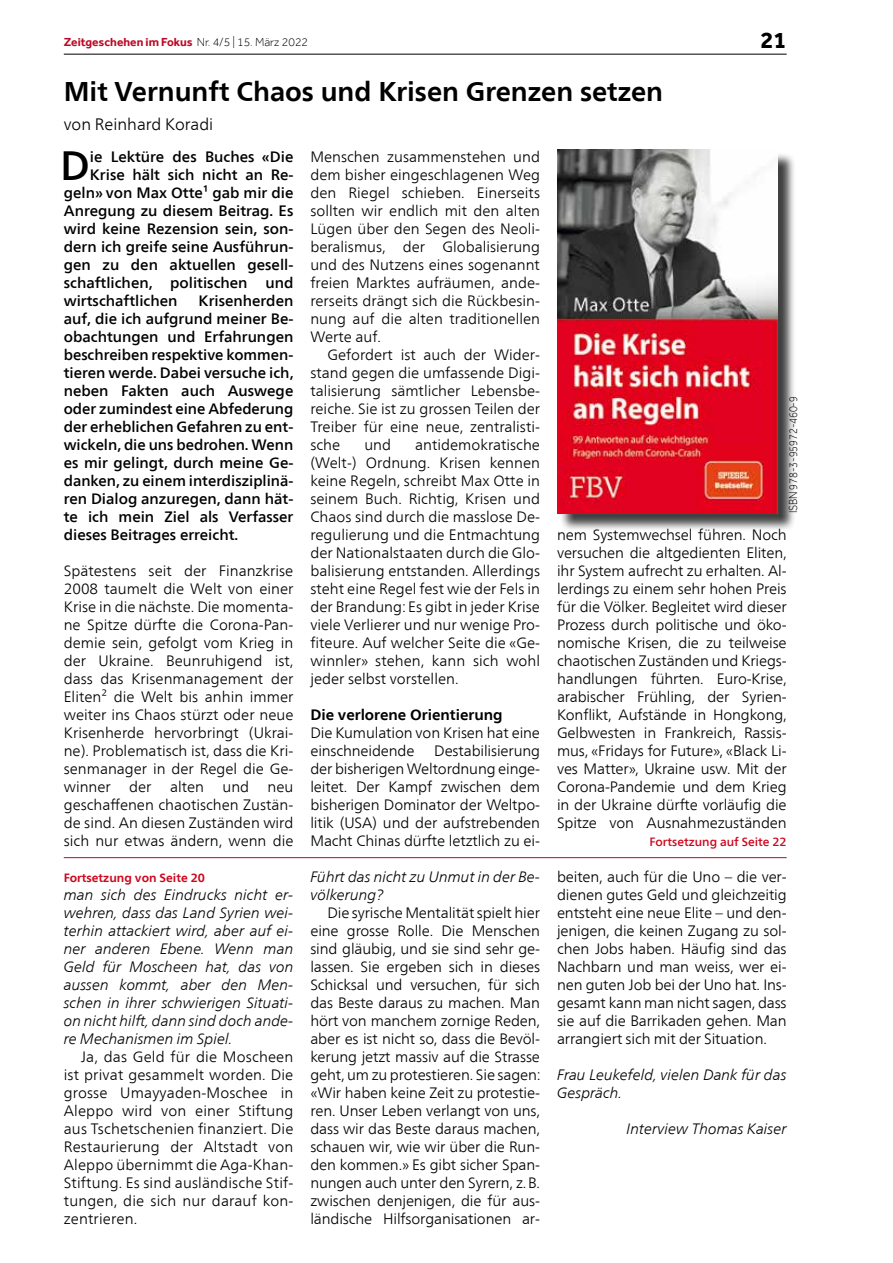
<style>
.page{position:relative;width:893px;height:1263px;background:#fff}
.page>*{position:absolute;margin:0;border:0;box-sizing:border-box;transform-origin:0 0}
.t1{font:500 40.8px "Frutiger Neue LT Com";color:#000}
.t2{font:700 27px "Frutiger Neue LT Com";color:#000}
.t3{font:700 24px "Effra";color:#000}
.t4{font:300 16.5px "Frutiger Neue LT Com";color:#000}
.t5{font:300 15px/18px "Frutiger Neue LT Com";letter-spacing:-.01em;color:#000;text-align:justify}
.t6{font:500 15px/18px "Frutiger Neue LT Com";color:#000;text-align:justify}
.t7{font:italic 300 15px/18px "Frutiger Neue LT Com";color:#000}
.t8{font:700 15px "Frutiger Neue LT Com";color:#000}
.t9{font:700 12px "Effra";color:#bd0a26}
.t10{font:700 12px "Frutiger Neue LT Com";color:#cd071e}
.t11{font:500 12px "Frutiger Neue LT Com";color:#cd071e}
.t12{font:300 12px "Effra";letter-spacing:-.01em;color:#000;scale:.9 1}
.s1{font-weight:300;color:#000}
</style>
<div class="page">
<hr style="left:64px;top:54px;width:723px;height:1px;background:#000">
<div style="left:559px;top:152px;width:237px;height:380px;background:#000;opacity:.75"></div>
<img style="left:557px;top:150px;width:220px;height:363px">
<hr style="left:64px;top:857px;width:723px;height:1px;background:#bd0a26">
<p class="t9" style="left:64px;top:35px;width:246px">Zeitgeschehen im Fokus <span class="s1">Nr. 4/5 | 15. März 2022</span></p>
<h3 class="t3" style="left:760px;top:26px;width:28px">21</h3>
<h2 class="t2" style="left:64px;top:76px;width:601px">Mit Vernunft Chaos und Krisen Grenzen setzen</h2>
<p class="t4" style="left:64px;top:114px;width:151px">von Reinhard Koradi</p>
<h1 class="t1" style="left:60px;top:141px;width:31px">D</h1>
<p class="t6" style="left:90px;top:148px;width:205px">ie Lektüre des Buches «Die</p>
<p class="t5" style="left:310px;top:148px;width:231px">Menschen zusammenstehen und dem bisher eingeschlagenen Weg den Riegel schieben. Einerseits sollten wir endlich mit den alten Lügen über den Segen des Neoli&shy;beralismus, der Globalisierung und des Nutzens eines sogenannt freien Marktes aufräumen, ande&shy;rerseits drängt sich die Rückbesin&shy;nung auf die alten traditionellen Werte auf.</p>
<p class="t5" style="left:310px;top:346px;width:231px;text-indent:17px">Gefordert ist auch der Wider&shy;stand gegen die umfassende Digi&shy;talisierung sämtlicher Lebensbe&shy;reiche. Sie ist zu grossen Teilen der Treiber für eine neue, zentralisti&shy;sche</p>
<p class="t6" style="left:90px;top:166px;width:205px">Krise hält sich nicht an Re-</p>
<p class="t6" style="left:64px;top:184px;width:231px">geln» von Max Otte¹ gab mir die</p>
<p class="t6" style="left:64px;top:202px;width:231px">Anregung zu diesem Beitrag. Es</p>
<p class="t6" style="left:64px;top:220px;width:231px">wird keine Rezension sein, son-</p>
<p class="t6" style="left:64px;top:238px;width:231px">dern ich greife seine Ausführun-</p>
<p class="t6" style="left:64px;top:256px;width:231px">gen zu den aktuellen gesell-</p>
<p class="t6" style="left:64px;top:274px;width:231px">schaftlichen, politischen und</p>
<p class="t6" style="left:64px;top:292px;width:115px">wirtschaftlichen</p>
<p class="t6" style="left:64px;top:292px;width:231px;text-indent:135px">Krisenherden auf, die ich aufgrund meiner Be&shy;obachtungen und Erfahrungen beschreiben respektive kommen&shy;tieren werde. Dabei versuche ich, neben Fakten auch Auswege oder zumindest eine Abfederung der erheblichen Gefahren zu ent&shy;wickeln, die uns bedrohen. Wenn es mir gelingt, durch meine Ge&shy;danken, zu einem interdisziplinä&shy;ren Dialog anzuregen, dann hät&shy;te ich mein Ziel als Verfasser dieses Beitrages erreicht.</p>
<p class="t5" style="left:64px;top:562px;width:231px">Spätestens seit der Finanzkrise 2008 taumelt die Welt von einer Krise in die nächste. Die momenta&shy;ne Spitze dürfte die Corona-Pan&shy;demie sein, gefolgt vom Krieg in der Ukraine. Beunruhigend ist, dass das Krisenmanagement der Eliten² die Welt bis anhin immer weiter ins Chaos stürzt oder neue Krisenherde hervorbringt (Ukrai&shy;ne). Problematisch ist, dass die Kri&shy;senmanager in der Regel die Ge&shy;winner der alten und neu geschaffenen chaotischen Zustän&shy;de sind. An diesen Zuständen wird sich nur etwas ändern, wenn die</p>
<p class="t12" style="left:786px;top:513px;width:132px;rotate:-90deg">ISBN 978-3-95972-460-9</p>
<p class="t5" style="left:310px;top:436px;width:231px;text-indent:105px">antidemokratische (Welt-) Ordnung. Krisen kennen keine Regeln, schreibt Max Otte in seinem Buch. Richtig, Krisen und Chaos sind durch die masslose De&shy;regulierung und die Entmachtung der Nationalstaaten durch die Glo&shy;balisierung entstanden. Allerdings steht eine Regel fest wie der Fels in der Brandung: Es gibt in jeder Krise viele Verlierer und nur wenige Pro&shy;fiteure. Auf welcher Seite die «Ge&shy;winnler» stehen, kann sich wohl jeder selbst vorstellen.</p>
<p class="t8" style="left:310px;top:706px;width:194px">Die verlorene Orientierung</p>
<p class="t5" style="left:310px;top:724px;width:231px">Die Kumulation von Krisen hat eine einschneidende</p>
<p class="t5" style="left:364px;top:436px;width:28px">und</p>
<p class="t5" style="left:557px;top:526px;width:231px">nem Systemwechsel führen. Noch versuchen die altgedienten Eliten, ihr System aufrecht zu erhalten. Al&shy;lerdings zu einem sehr hohen Preis für die Völker. Begleitet wird dieser Prozess durch politische und öko&shy;nomische Krisen, die zu teilweise chaotischen Zuständen und Kriegs&shy;handlungen führten. Euro-Krise, arabischer Frühling, der Syrien-Konflikt, Aufstände in Hongkong, Gelbwesten in Frankreich, Rassis&shy;mus, «Fridays for Future», «Black Li&shy;ves Matter», Ukraine usw. Mit der Corona-Pandemie und dem Krieg in der Ukraine dürfte vorläufig die Spitze von Ausnahmezuständen</p>
<p class="t5" style="left:310px;top:742px;width:231px;text-indent:124px">Destabilisierung der bisherigen Weltordnung einge&shy;leitet. Der Kampf zwischen dem bisherigen Dominator der Weltpo&shy;litik (USA) und der aufstrebenden Macht Chinas dürfte letztlich zu ei-</p>
<p class="t11" style="left:650px;top:835px;width:139px">Fortsetzung auf Seite 22</p>
<p class="t10" style="left:64px;top:870px;width:143px">Fortsetzung von Seite 20</p>
<p class="t7" style="left:64px;top:886px;width:231px;text-align:justify">man sich des Eindrucks nicht er&shy;wehren, dass das Land Syrien wei&shy;terhin attackiert wird, aber auf ei&shy;ner anderen Ebene. Wenn man Geld für Moscheen hat, das von aussen kommt, aber den Men&shy;schen in ihrer schwierigen Situati&shy;on nicht hilft, dann sind doch ande&shy;re Mechanismen im Spiel.</p>
<p class="t5" style="left:64px;top:1048px;width:231px;text-indent:17px">Ja, das Geld für die Moscheen ist privat gesammelt worden. Die grosse Umayyaden-Moschee in Aleppo wird von einer Stiftung aus Tschetschenien finanziert. Die Restaurierung der Altstadt von Aleppo übernimmt die Aga-Khan-Stiftung. Es sind ausländische Stif&shy;tungen, die sich nur darauf kon&shy;zentrieren.</p>
<p class="t7" style="left:310px;top:868px;width:231px">Führt das nicht zu Unmut in der Be&shy;völkerung?</p>
<p class="t5" style="left:310px;top:904px;width:232px;text-indent:17px">Die syrische Mentalität spielt hier eine grosse Rolle. Die Menschen sind gläubig, und sie sind sehr ge&shy;lassen. Sie ergeben sich in dieses Schicksal und versuchen, für sich das Beste daraus zu machen. Man hört von manchem zornige Reden, aber es ist nicht so, dass die Bevöl&shy;kerung jetzt massiv auf die Strasse geht, um zu protestieren. Sie sagen: «Wir haben keine Zeit zu protestie&shy;ren. Unser Leben verlangt von uns, dass wir das Beste daraus machen, schauen wir, wie wir über die Run&shy;den kommen.» Es gibt sicher Span&shy;nungen auch unter den Syrern, z.B. zwischen denjenigen, die für aus&shy;ländische Hilfsorganisationen ar-</p>
<p class="t5" style="left:557px;top:868px;width:231px">beiten, auch für die Uno – die ver&shy;dienen gutes Geld und gleichzeitig entsteht eine neue Elite – und den&shy;jenigen, die keinen Zugang zu sol&shy;chen Jobs haben. Häufig sind das Nachbarn und man weiss, wer ei&shy;nen guten Job bei der Uno hat. Ins&shy;gesamt kann man nicht sagen, dass sie auf die Barrikaden gehen. Man arrangiert sich mit der Situation.</p>
<p class="t7" style="left:557px;top:1066px;width:231px">Frau Leukefeld, vielen Dank für das<br>Gespräch.</p>
<p class="t7" style="left:627px;top:1120px;width:162px">Interview Thomas Kaiser</p>
</div>
